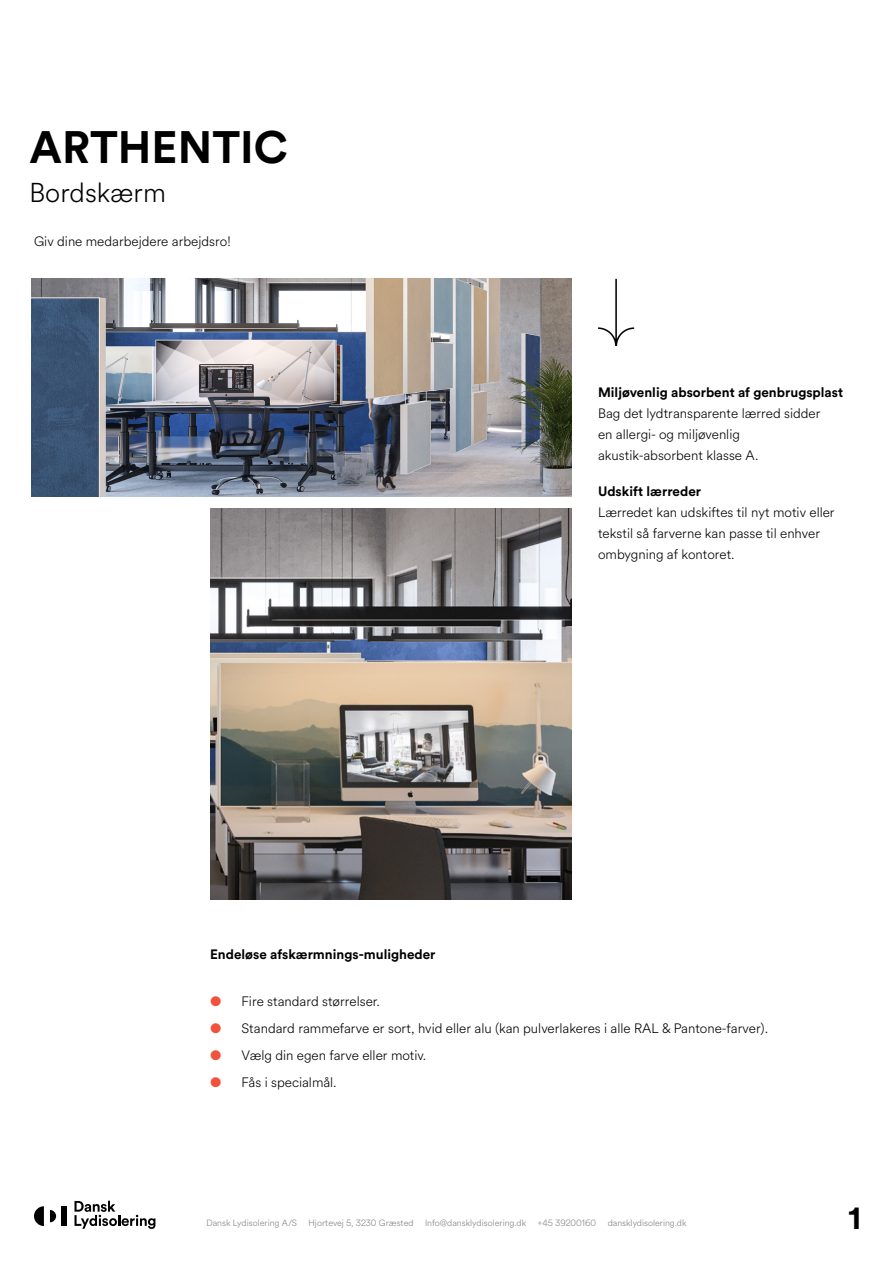
<style>
.page{position:relative;width:893px;height:1263px;background:#fff}
.page>*{position:absolute;margin:0;border:0;box-sizing:border-box;transform-origin:0 0}
.t1{font:700 45px "Circular Std";color:#010101}
.t2{font:700 33px "Circular Std";color:#010101}
.t3{font:300 27px "Circular Std";color:#010101}
.t4{font:300 13.5px/21px "Circular Std";color:#010101}
.t5{font:700 13.5px "Circular Std";color:#010101}
.t6{font:300 9px "Circular Std";color:#808285}
.s1{color:#f0523c}
</style>
<div class="page">
<svg style="left:598px;top:279px;width:36px;height:67px"></svg>
<svg style="left:50px;top:1210px;width:6px;height:12px"></svg>
<div style="left:61px;top:1206px;width:5px;height:20px;background:#010101"></div>
<svg style="left:34px;top:1206px;width:10px;height:20px"></svg>
<svg style="left:74px;top:1201px;width:81px;height:28px"></svg>
<img style="left:210px;top:508px;width:362px;height:392px">
<img style="left:32px;top:279px;width:540px;height:217px">
<p class="t1" style="left:30px;top:118px;width:260px">ARTHENTIC</p>
<p class="t3" style="left:30px;top:174px;width:138px">Bordskærm</p>
<p class="t4" style="left:34px;top:230px;width:199px">Giv dine medarbejdere arbejdsro!</p>
<p class="t5" style="left:598px;top:383px;width:246px">Miljøvenlig absorbent af genbrugsplast</p>
<p class="t4" style="left:598px;top:402px;width:224px">Bag det lydtransparente lærred sidder en allergi- og miljøvenlig akustik-absorbent klasse A.</p>
<p class="t5" style="left:598px;top:482px;width:104px">Udskift lærreder</p>
<p class="t4" style="left:598px;top:501px;width:238px">Lærredet kan udskiftes til nyt motiv eller</p>
<p class="t4" style="left:598px;top:522px;width:224px">tekstil så farverne kan passe til enhver</p>
<p class="t4" style="left:598px;top:543px;width:138px">ombygning af kontoret.</p>
<p class="t5" style="left:210px;top:946px;width:227px">Endeløse afskærmnings-muligheder</p>
<p class="t4" style="left:210px;top:990px;width:171px"><span class="s1">●</span> Fire standard størrelser.</p>
<p class="t4" style="left:210px;top:1017px;width:560px"><span class="s1">●</span> Standard rammefarve er sort, hvid eller alu (kan pulverlakeres i alle RAL &amp; Pantone-farver).</p>
<p class="t4" style="left:210px;top:1044px;width:218px"><span class="s1">●</span> Vælg din egen farve eller motiv.</p>
<p class="t4" style="left:210px;top:1071px;width:128px"><span class="s1">●</span> Fås i specialmål.</p>
<p class="t6" style="left:206px;top:1217px;width:92px">Dansk Lydisolering A/S</p>
<p class="t6" style="left:308px;top:1217px;width:107px">Hjortevej 5, 3230 Græsted</p>
<p class="t6" style="left:425px;top:1217px;width:103px">Info@dansklydisolering.dk</p>
<p class="t6" style="left:538px;top:1217px;width:60px">+45 39200160</p>
<p class="t6" style="left:608px;top:1217px;width:80px">dansklydisolering.dk</p>
<p class="t2" style="left:848px;top:1196px;width:15px">1</p>
</div>
